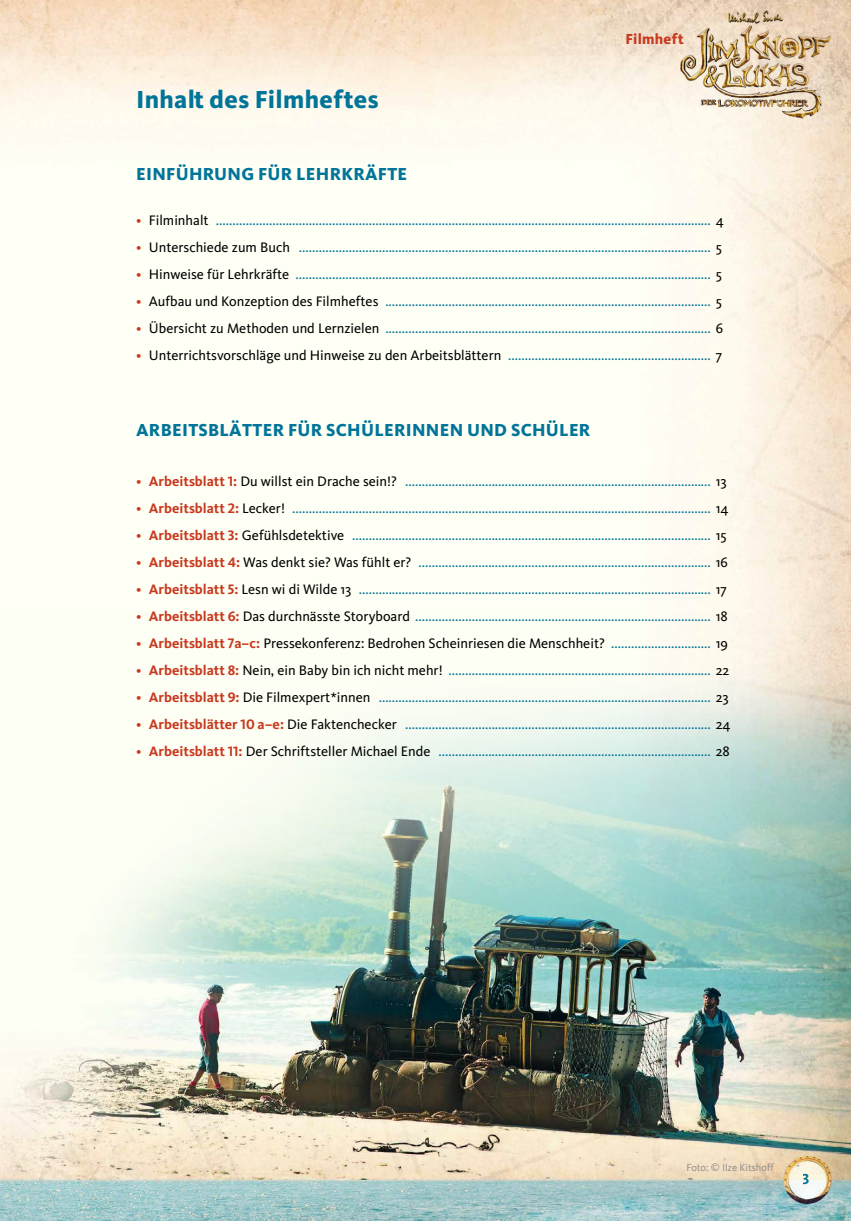
<style>
.page{position:relative;width:851px;height:1221px;background:#fff}
.page>*{position:absolute;margin:0;border:0;box-sizing:border-box;transform-origin:0 0}
.t1{font:800 25.5px "Kievit";letter-spacing:.015em;color:#007499}
.t2{font:800 18px "Kievit";letter-spacing:.015em;color:#007499}
.t3{font:800 15px "Kievit";letter-spacing:.015em;color:#c73a1f}
.t4{font:15px "Kievit Bold SC";color:#007499}
.t5{font:14.25px "Kievit";color:#007499}
.t6{font:14.25px "Kievit";color:#000}
.t7{font:10.5px "Kievit";color:#8a8989}
.s1{color:#c73a1f}
.s2{color:#000}
.s3{font-weight:700;color:#c73a1f}
.s4{font-family:"Kievit Bold SC";color:#c73a1f}
.s5{color:#007499}
</style>
<div class="page">
<img style="left:0;top:0;width:850px;height:1220px">
<img style="left:662px;top:7px;width:183px;height:112px">
<img style="left:2px;top:612px;width:848px;height:567px">
<h1 class="t1" style="left:136px;top:84px;width:244px">Inhalt des Filmheftes</h1>
<p class="t3" style="left:625px;top:30px;width:60px">Filmheft</p>
<p class="t2" style="left:136px;top:163px;width:272px">EINFÜHRUNG FÜR LEHRKRÄFTE</p>
<p class="t5" style="left:136px;top:212px;width:589px"><span class="s1">•</span> <span class="s2">Filminhalt</span> ..................................................................................................................................................... <span class="s2">4</span></p>
<p class="t5" style="left:136px;top:239px;width:587px"><span class="s1">•</span> <span class="s2">Unterschiede zum Buch</span> ............................................................................................................................ <span class="s2">5</span></p>
<p class="t5" style="left:136px;top:266px;width:587px"><span class="s1">•</span> <span class="s2">Hinweise für Lehrkräfte</span> ............................................................................................................................. <span class="s2">5</span></p>
<p class="t5" style="left:136px;top:293px;width:587px"><span class="s1">•</span> <span class="s2">Aufbau und Konzeption des Filmheftes</span> .................................................................................................. <span class="s2">5</span></p>
<p class="t5" style="left:136px;top:320px;width:588px"><span class="s1">•</span> <span class="s2">Übersicht zu Methoden und Lernzielen</span> .................................................................................................. <span class="s2">6</span></p>
<p class="t5" style="left:136px;top:347px;width:587px"><span class="s1">•</span> <span class="s2">Unterrichtsvorschläge und Hinweise zu den Arbeitsblättern</span> ............................................................. <span class="s2">7</span></p>
<p class="t2" style="left:136px;top:419px;width:455px">ARBEITSBLÄTTER FÜR SCHÜLERINNEN UND SCHÜLER</p>
<p class="t5" style="left:136px;top:473px;width:592px"><span class="s1">•</span> <span class="s3">Arbeitsblatt</span> <span class="s4">1</span><span class="s3">:</span> <span class="s2">Du willst ein Drache sein!?</span> ............................................................................................ <span class="s2">13</span></p>
<p class="t5" style="left:136px;top:500px;width:593px"><span class="s1">•</span> <span class="s3">Arbeitsblatt</span> <span class="s4">2</span><span class="s3">:</span> <span class="s2">Lecker!</span> .............................................................................................................................. <span class="s2">14</span></p>
<p class="t5" style="left:136px;top:527px;width:591px"><span class="s1">•</span> <span class="s3">Arbeitsblatt</span> <span class="s4">3</span><span class="s3">:</span> <span class="s2">Gefühlsdetektive</span> ............................................................................................................ <span class="s2">15</span></p>
<p class="t5" style="left:136px;top:554px;width:593px"><span class="s1">•</span> <span class="s3">Arbeitsblatt</span> <span class="s4">4</span><span class="s3">:</span> <span class="s2">Was denkt sie? Was fühlt er?</span> ........................................................................................ <span class="s2">16</span></p>
<p class="t5" style="left:136px;top:581px;width:592px"><span class="s1">•</span> <span class="s3">Arbeitsblatt</span> <span class="s4">5</span><span class="s3">:</span> <span class="s2">Lesn wi di Wilde 13</span> .......................................................................................................... <span class="s2">17</span></p>
<p class="t5" style="left:136px;top:608px;width:593px"><span class="s1">•</span> <span class="s3">Arbeitsblatt</span> <span class="s4">6</span><span class="s3">:</span> <span class="s2">Das durchnässte Storyboard</span> ......................................................................................... <span class="s2">18</span></p>
<p class="t6" style="left:136px;top:635px;width:593px"><span class="s1">•</span> <span class="s3">Arbeitsblatt</span> <span class="s4">7</span><span class="s3">a–c:</span> Pressekonferenz: Bedrohen Scheinriesen die Menschheit? <span class="s5">..............................</span> 19</p>
<p class="t5" style="left:136px;top:662px;width:594px"><span class="s1">•</span> <span class="s3">Arbeitsblatt</span> <span class="s4">8</span><span class="s3">:</span> <span class="s2">Nein, ein Baby bin ich nicht mehr!</span> ............................................................................... <span class="s2">22</span></p>
<p class="t5" style="left:136px;top:689px;width:593px"><span class="s1">•</span> <span class="s3">Arbeitsblatt</span> <span class="s4">9</span><span class="s3">:</span> <span class="s2">Die Filmexpert*innen</span> .................................................................................................... <span class="s2">23</span></p>
<p class="t5" style="left:136px;top:716px;width:596px"><span class="s1">•</span> <span class="s3">Arbeitsblätter</span> <span class="s4">10</span> <span class="s3">a–e:</span> <span class="s2">Die Faktenchecker</span> ............................................................................................ <span class="s2">24</span></p>
<p class="t5" style="left:136px;top:743px;width:595px"><span class="s1">•</span> <span class="s3">Arbeitsblatt</span> <span class="s4">11</span><span class="s3">:</span> <span class="s2">Der Schriftsteller Michael Ende</span> .................................................................................. <span class="s2">28</span></p>
<p class="t7" style="left:686px;top:1160px;width:88px">Foto: © Ilze Kitshoff</p>
<p class="t4" style="left:802px;top:1169px;width:9px">3</p>
</div>
